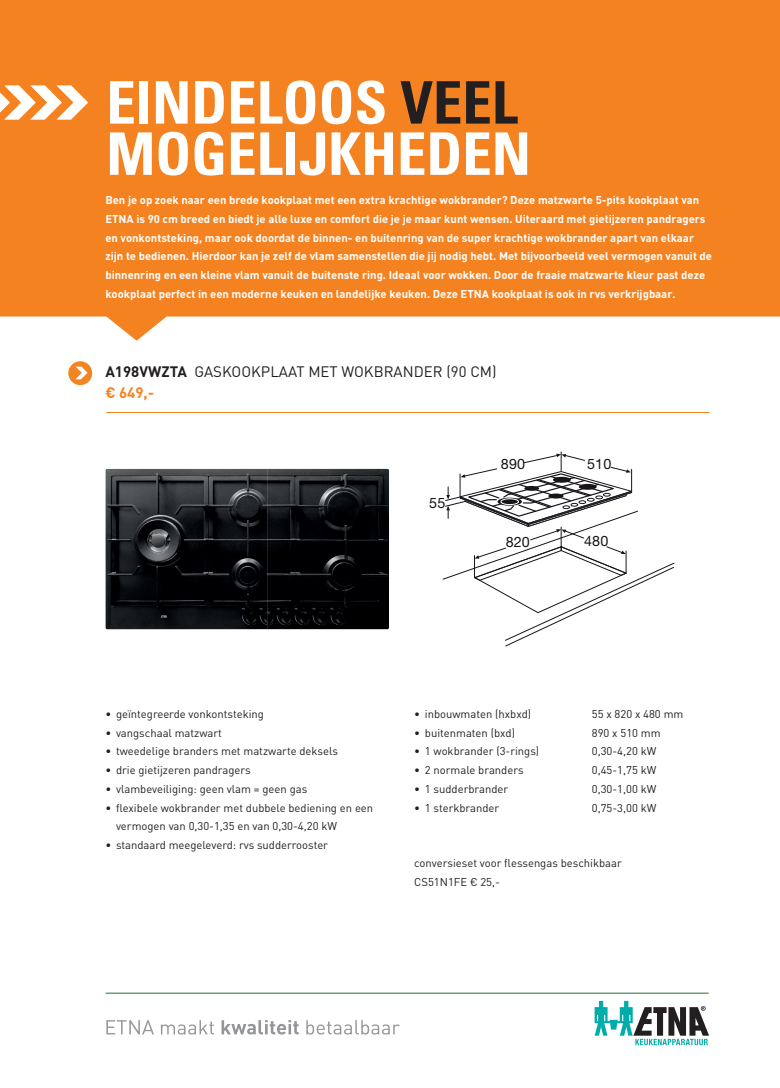
<style>
.page{position:relative;width:780px;height:1088px;background:#fff}
.page>*{position:absolute;margin:0;border:0;box-sizing:border-box;transform-origin:0 0}
.t1{font:700 condensed 58.75px/51.2px "Univers LT Std";color:#fff}
.t2{font:15px/21.2px "DIN";color:#231f20}
.t3{font:14.38px "Helvetica Neue";letter-spacing:.01em;color:#17151a}
.t4{font:700 11.25px/18.8px "DIN";color:#fff}
.t5{font:11.25px/18.8px "DIN";color:#231f20}
.s1{color:#231f20}
.s2{font-weight:700}
.s3{font-weight:700;color:#f58220}
</style>
<div class="page">
<div style="left:68px;top:361px;width:24px;height:24px;background:#f38422;border-radius:50%"></div>
<svg style="left:76px;top:367px;width:12px;height:12px"></svg>
<svg style="left:594px;top:1001px;width:115px;height:44px"></svg>
<svg style="left:106px;top:1020px;width:48px;height:14px"></svg>
<svg style="left:161px;top:1020px;width:53px;height:14px"></svg>
<svg style="left:221px;top:1020px;width:78px;height:14px"></svg>
<svg style="left:306px;top:1020px;width:94px;height:14px"></svg>
<svg style="left:0;top:0;width:780px;height:341px;background:#f58a2f"></svg>
<svg style="left:0;top:85px;width:88px;height:35px"></svg>
<hr style="left:106px;top:412px;width:603px;height:1px;background:#f58220">
<hr style="left:106px;top:993px;width:603px;height:1px;background:#f58220">
<hr style="left:105px;top:993px;width:603px;height:1px;background:#00ada8">
<img style="left:105px;top:469px;width:284px;height:160px">
<svg style="left:442px;top:452px;width:233px;height:195px"></svg>
<h1 class="t1" style="left:106px;top:77px;width:426px">EINDELOOS <span class="s1">VEEL<br></span>MOGELIJKHEDEN</h1>
<p class="t4" style="left:105px;top:190px;width:608px">Ben je op zoek naar een brede kookplaat met een extra krachtige wokbrander? Deze matzwarte 5-pits kookplaat van ETNA is 90 cm breed en biedt je alle luxe en comfort die je je maar kunt wensen. Uiteraard met gietijzeren pandragers en vonkontsteking, maar ook doordat de binnen- en buitenring van de super krachtige wokbrander apart van elkaar zijn te bedienen. Hierdoor kan je zelf de vlam samenstellen die jij nodig hebt. Met bijvoorbeeld veel vermogen vanuit de binnenring en een kleine vlam vanuit de buitenste ring. Ideaal voor wokken. Door de fraaie matzwarte kleur past deze kookplaat perfect in een moderne keuken en landelijke keuken. Deze ETNA kookplaat is ook in rvs verkrijgbaar.</p>
<h2 class="t2" style="left:105px;top:360px;width:392px"><span class="s2">A198VWZTA</span> GASKOOKPLAAT MET WOKBRANDER (90 CM) <span class="s3">€ 649,-</span></h2>
<p class="t3" style="left:429px;top:494px;width:18px">55</p>
<p class="t3" style="left:501px;top:455px;width:26px">890</p>
<p class="t3" style="left:587px;top:455px;width:26px">510</p>
<p class="t3" style="left:505px;top:533px;width:26px">820</p>
<p class="t3" style="left:584px;top:532px;width:26px">480</p>
<p class="t5" style="left:105px;top:704px;width:160px">• geïntegreerde vonkontsteking</p>
<p class="t5" style="left:105px;top:723px;width:118px">• vangschaal matzwart</p>
<p class="t5" style="left:105px;top:741px;width:234px">• tweedelige branders met matzwarte deksels</p>
<p class="t5" style="left:105px;top:760px;width:147px">• drie gietijzeren pandragers</p>
<p class="t5" style="left:105px;top:779px;width:203px">• vlambeveiliging: geen vlam = geen gas</p>
<p class="t5" style="left:116px;top:798px;width:259px;text-indent:-11px">• flexibele wokbrander met dubbele bediening en een vermogen van 0,30-1,35 en van 0,30-4,20 kW</p>
<p class="t5" style="left:105px;top:835px;width:224px">• standaard meegeleverd: rvs sudderrooster</p>
<p class="t5" style="left:414px;top:704px;width:118px">• inbouwmaten (hxbxd)</p>
<p class="t5" style="left:592px;top:704px;width:93px">55 x 820 x 480 mm</p>
<p class="t5" style="left:414px;top:723px;width:102px">• buitenmaten (bxd)</p>
<p class="t5" style="left:592px;top:723px;width:70px">890 x 510 mm</p>
<p class="t5" style="left:414px;top:741px;width:126px">• 1 wokbrander (3-rings)</p>
<p class="t5" style="left:592px;top:741px;width:66px">0,30-4,20 kW</p>
<p class="t5" style="left:414px;top:760px;width:111px">• 2 normale branders</p>
<p class="t5" style="left:592px;top:760px;width:66px">0,45-1,75 kW</p>
<p class="t5" style="left:414px;top:779px;width:95px">• 1 sudderbrander</p>
<p class="t5" style="left:592px;top:779px;width:66px">0,30-1,00 kW</p>
<p class="t5" style="left:414px;top:798px;width:86px">• 1 sterkbrander</p>
<p class="t5" style="left:592px;top:798px;width:66px">0,75-3,00 kW</p>
<p class="t5" style="left:414px;top:853px;width:209px">conversieset voor flessengas beschikbaar<br>CS51N1FE € 25,-</p>
</div>
